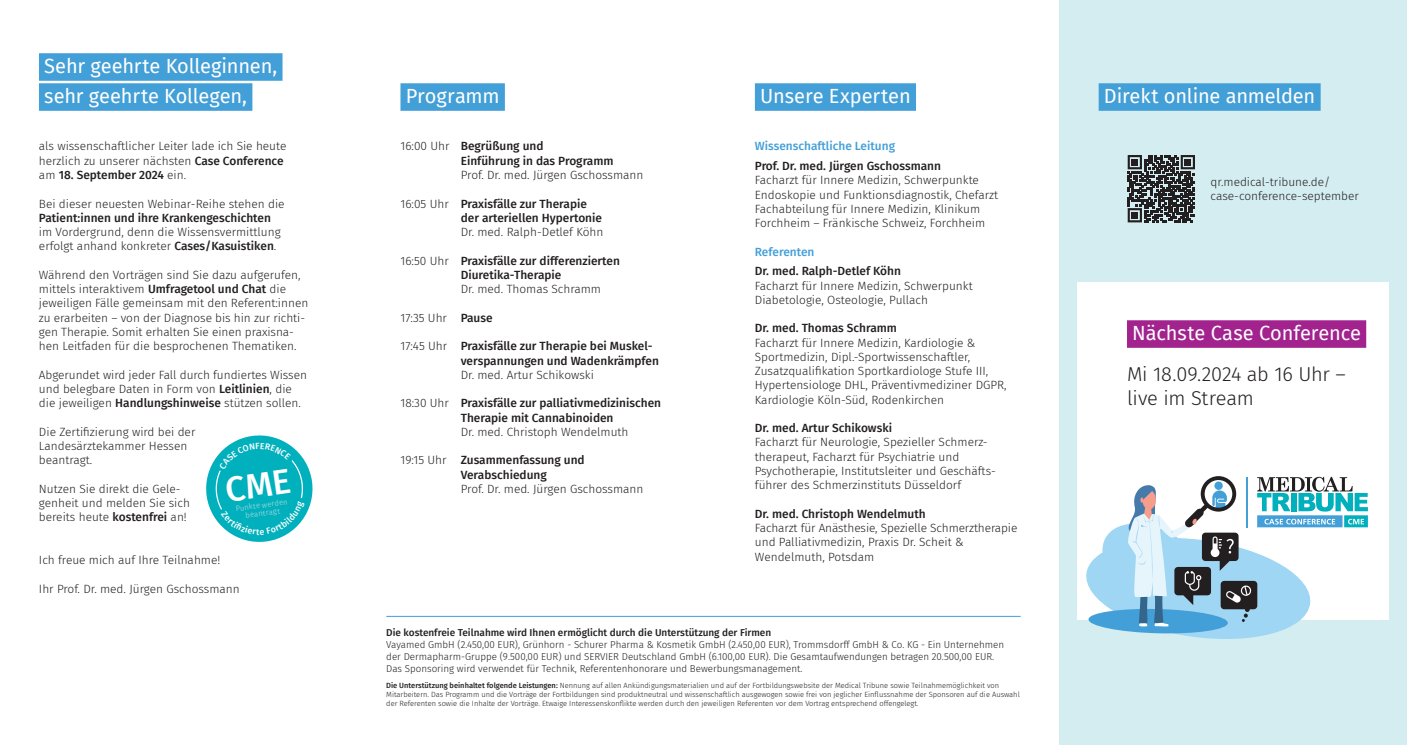
<style>
.page{position:relative;width:1407px;height:745px;background:#fff}
.page>*{position:absolute;margin:0;border:0;box-sizing:border-box;transform-origin:0 0}
.t1{font:20px/30px "Fira Sans";letter-spacing:-.01em;color:#fff}
.t2{font:300 20px/24px "Fira Sans";letter-spacing:-.01em;color:#231f20}
.t3{font:300 11.88px/14.2px "Fira Sans";color:#231f20}
.t4{font:500 11.88px/14.2px "Fira Sans";color:#231f20}
.t5{font:500 11.88px "Fira Sans";color:#439fd7}
.t6{font:300 10px/12px "Fira Sans";color:#231f20}
.t7{font:500 10px "Fira Sans";color:#231f20}
.t8{font:300 7.5px/9px "Fira Sans";color:#231f20}
.t9{font:7.5px/8.1px "Fira Sans";color:#84d1d9;text-align:center}
.s1{font-weight:500}
.s2{font-weight:300}
</style>
<div class="page">
<div style="left:1059px;top:0;width:348px;height:744px;background:#d4edf1"></div>
<div style="left:1077px;top:282px;width:312px;height:337px;background:#fff"></div>
<div style="left:39px;top:53px;width:243px;height:28px;background:#439fd7"></div>
<div style="left:39px;top:83px;width:213px;height:28px;background:#439fd7"></div>
<div style="left:755px;top:83px;width:161px;height:28px;background:#439fd7"></div>
<div style="left:1098px;top:83px;width:222px;height:28px;background:#439fd7"></div>
<div style="left:400px;top:83px;width:105px;height:28px;background:#439fd7"></div>
<hr style="left:386px;top:615px;width:634px;height:1px;background:#439fd7">
<svg style="left:1083px;top:476px;width:285px;height:163px"></svg>
<div style="left:1127px;top:320px;width:239px;height:27px;background:#a2238e"></div>
<svg style="left:1127px;top:155px;width:68px;height:67px"></svg>
<svg style="left:206px;top:435px;width:107px;height:107px"></svg>
<h1 class="t1" style="left:44px;top:51px;width:234px">Sehr geehrte Kolleginnen, sehr geehrte Kollegen,</h1>
<p class="t3" style="left:39px;top:139px;width:249px">als wissenschaftlicher Leiter lade ich Sie heute herzlich zu unserer nächsten <span class="s1">Case Conference </span>am <span class="s1">18. September 2024</span> ein.</p>
<p class="t3" style="left:39px;top:196px;width:247px">Bei dieser neuesten Webinar-Reihe stehen die</p>
<p class="t4" style="left:39px;top:210px;width:233px">Patient:innen und ihre Krankengeschichten</p>
<p class="t3" style="left:39px;top:224px;width:243px">im Vordergrund, denn die Wissensvermittlung erfolgt anhand konkreter <span class="s1">Cases/Kasuistiken</span>.</p>
<p class="t3" style="left:39px;top:267px;width:271px">Während den Vorträgen sind Sie dazu aufgerufen, mittels interaktivem <span class="s1">Umfragetool und Chat</span> die jeweiligen Fälle gemeinsam mit den Referent:innen zu erarbeiten – von der Diagnose bis hin zur richti&shy;gen Therapie. Somit erhalten Sie einen praxisna&shy;hen Leitfaden für die besprochenen Thematiken.</p>
<p class="t3" style="left:39px;top:367px;width:269px">Abgerundet wird jeder Fall durch fundiertes Wissen und belegbare Daten in Form von <span class="s1">Leitlinien</span>, die die jeweiligen <span class="s1">Handlungshinweise</span> stützen sollen.</p>
<p class="t3" style="left:39px;top:424px;width:158px">Die Zertifizierung wird bei der<br>Landesärztekammer Hessen beantragt.</p>
<p class="t3" style="left:39px;top:481px;width:152px">Nutzen Sie direkt die Gele&shy;genheit und melden Sie sich bereits heute <span class="s1">kostenfrei</span> an!</p>
<p class="t3" style="left:39px;top:552px;width:183px">Ich freue mich auf Ihre Teilnahme!</p>
<p class="t3" style="left:39px;top:581px;width:202px">Ihr Prof. Dr. med. Jürgen Gschossmann</p>
<p class="t9" style="left:235px;top:504px;width:54px;rotate:-8deg">Punkte werden beantragt</p>
<h1 class="t1" style="left:406px;top:81px;width:95px">Programm</h1>
<h1 class="t1" style="left:760px;top:81px;width:152px">Unsere Experten</h1>
<h1 class="t1" style="left:1104px;top:81px;width:213px">Direkt online anmelden</h1>
<p class="t4" style="left:461px;top:138px;width:154px;text-indent:-60px"><span class="s2">16:00 Uhr</span> Begrüßung und<br>Einführung in das Programm</p>
<p class="t3" style="left:461px;top:167px;width:184px">Prof. Dr. med. Jürgen Gschossmann</p>
<p class="t4" style="left:461px;top:195px;width:143px;text-indent:-60px"><span class="s2">16:05 Uhr</span> Praxisfälle zur Therapie der arteriellen Hypertonie</p>
<p class="t3" style="left:461px;top:224px;width:144px">Dr. med. Ralph-Detlef Köhn</p>
<p class="t4" style="left:400px;top:252px;width:221px;text-align:center"><span class="s2">16:50 Uhr</span> Praxisfälle zur differenzierten<br>Diuretika-Therapie</p>
<p class="t3" style="left:461px;top:281px;width:142px">Dr. med. Thomas Schramm</p>
<p class="t3" style="left:400px;top:310px;width:94px">17:35 Uhr <span class="s1">Pause</span></p>
<p class="t4" style="left:461px;top:338px;width:200px;text-indent:-60px"><span class="s2">17:45 Uhr</span> Praxisfälle zur Therapie bei Muskel&shy;verspannungen und Wadenkrämpfen</p>
<p class="t3" style="left:461px;top:367px;width:135px">Dr. med. Artur Schikowski</p>
<p class="t4" style="left:461px;top:395px;width:202px;text-indent:-60px"><span class="s2">18:30 Uhr</span> Praxisfälle zur palliativmedizinischen<br>Therapie mit Cannabinoiden</p>
<p class="t3" style="left:461px;top:424px;width:169px">Dr. med. Christoph Wendelmuth</p>
<p class="t4" style="left:461px;top:452px;width:125px;text-indent:-60px"><span class="s2">19:15 Uhr</span> Zusammenfassung und<br>Verabschiedung</p>
<p class="t3" style="left:461px;top:481px;width:184px">Prof. Dr. med. Jürgen Gschossmann</p>
<p class="t5" style="left:755px;top:137px;width:142px">Wissenschaftliche Leitung</p>
<p class="t4" style="left:755px;top:158px;width:188px">Prof. Dr. med. Jürgen Gschossmann</p>
<p class="t3" style="left:755px;top:173px;width:245px">Facharzt für Innere Medizin, Schwerpunkte Endoskopie und Funktionsdiagnostik, Chefarzt Fachabteilung für Innere Medizin, Klinikum Forchheim – Fränkische Schweiz, Forchheim</p>
<p class="t5" style="left:755px;top:242px;width:61px">Referenten</p>
<p class="t4" style="left:755px;top:263px;width:148px">Dr. med. Ralph-Detlef Köhn</p>
<p class="t3" style="left:755px;top:278px;width:219px">Facharzt für Innere Medizin, Schwerpunkt<br>Diabetologie, Osteologie, Pullach</p>
<p class="t4" style="left:755px;top:320px;width:144px">Dr. med. Thomas Schramm</p>
<p class="t3" style="left:755px;top:335px;width:253px">Facharzt für Innere Medizin, Kardiologie &amp; Sportmedizin, Dipl.-Sportwissenschaftler, Zusatzqualifikation Sportkardiologe Stufe III, Hypertensiologe DHL, Präventivmediziner DGPR, Kardiologie Köln-Süd, Rodenkirchen</p>
<p class="t4" style="left:755px;top:420px;width:139px">Dr. med. Artur Schikowski</p>
<p class="t3" style="left:755px;top:435px;width:242px">Facharzt für Neurologie, Spezieller Schmerz&shy;therapeut, Facharzt für Psychiatrie und Psychotherapie, Institutsleiter und Geschäfts&shy;führer des Schmerzinstituts Düsseldorf</p>
<p class="t4" style="left:755px;top:505px;width:172px">Dr. med. Christoph Wendelmuth</p>
<p class="t3" style="left:755px;top:520px;width:264px">Facharzt für Anästhesie, Spezielle Schmerztherapie und Palliativmedizin, Praxis Dr. Scheit &amp;<br>Wendelmuth, Potsdam</p>
<p class="t3" style="left:1210px;top:175px;width:150px">qr.medical-tribune.de/ case-conference-september</p>
<h1 class="t1" style="left:1132px;top:317px;width:230px">Nächste Case Conference</h1>
<h1 class="t2" style="left:1127px;top:362px;width:220px">Mi 18.09.2024 ab 16 Uhr – live im Stream</h1>
<p class="t7" style="left:386px;top:624px;width:386px">Die kostenfreie Teilnahme wird Ihnen ermöglicht durch die Unterstützung der Firmen</p>
<p class="t6" style="left:386px;top:637px;width:619px">Vayamed GmbH (2.450,00 EUR), Grünhorn - Schurer Pharma &amp; Kosmetik GmbH (2.450,00 EUR), Trommsdorff GmbH &amp; Co. KG - Ein Unternehmen der Dermapharm-Gruppe (9.500,00 EUR) und SERVIER Deutschland GmbH (6.100,00 EUR). Die Gesamtaufwendungen betragen 20.500,00 EUR.<br>Das Sponsoring wird verwendet für Technik, Referentenhonorare und Bewerbungsmanagement.</p>
<p class="t8" style="left:386px;top:680px;width:635px"><span class="s1">Die Unterstützung beinhaltet folgende Leistungen:</span> Nennung auf allen Ankündigungsmaterialien und auf der Fortbildungswebsite der Medical Tribune sowie Teilnahmemöglichkeit von<br>Mitarbeitern. Das Programm und die Vorträge der Fortbildungen sind produktneutral und wissenschaftlich ausgewogen sowie frei von jeglicher Einflussnahme der Sponsoren auf die Auswahl der Referenten sowie die Inhalte der Vorträge. Etwaige Interessenskonflikte werden durch den jeweiligen Referenten vor dem Vortrag entsprechend offengelegt.</p>
</div>
